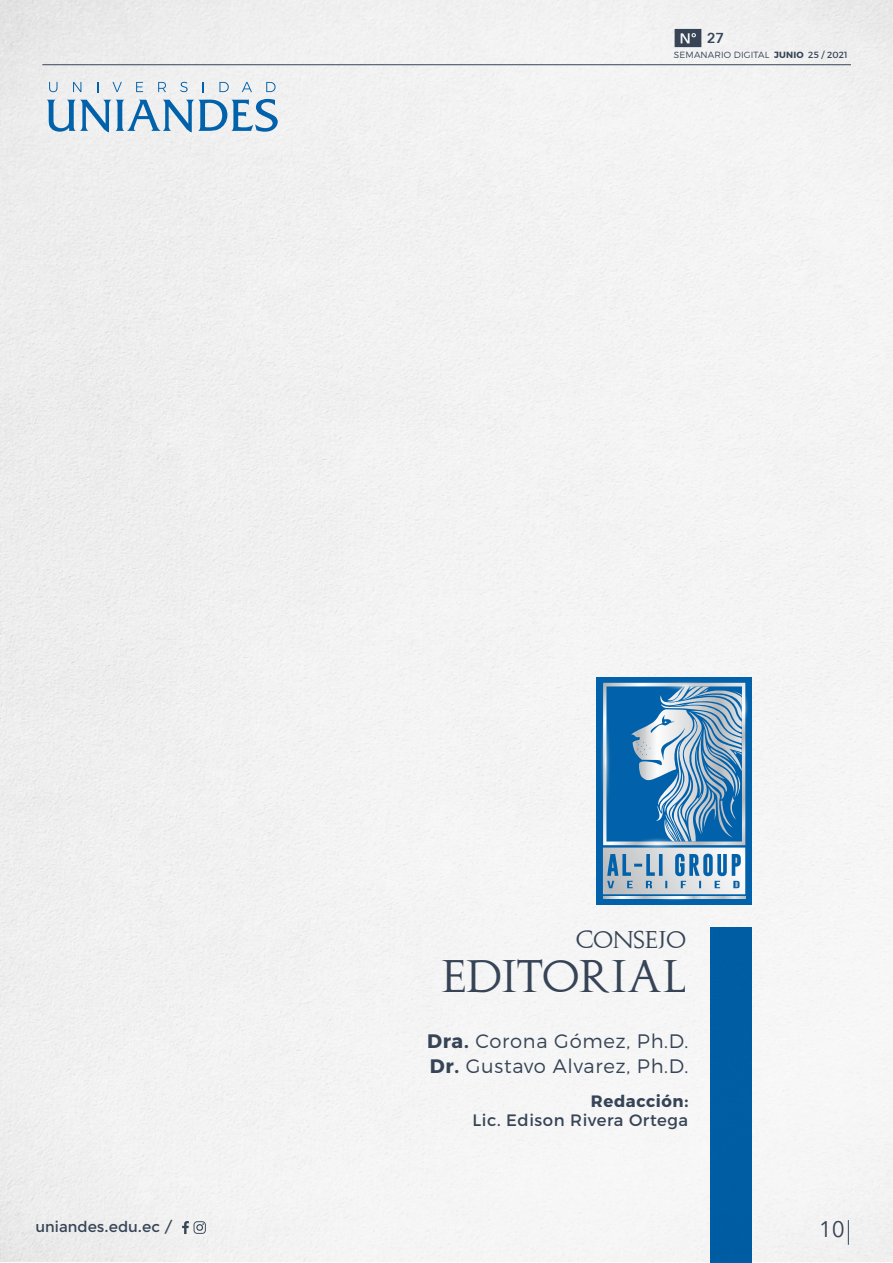
<style>
.page{position:relative;width:893px;height:1263px;background:#fff}
.page>*{position:absolute;margin:0;border:0;box-sizing:border-box;transform-origin:0 0}
.t1{font:43.5px "Augustus";letter-spacing:-.025em;color:#364456}
.t2{font:23.1px "Augustus";letter-spacing:-.025em;color:#364456}
.t3{font:22.5px "Avenir Next";color:#364456}
.t4{font:300 19.5px/24.3px "Montserrat";letter-spacing:.035em;color:#364456}
.t5{font:16.5px "Montserrat";letter-spacing:.035em;color:#364456}
.t6{font:700 16.5px "Montserrat";letter-spacing:.035em;color:#364456}
.t7{font:15px "Montserrat";color:#364456}
.t8{font:600 14.4px "Avenir Next";color:#364456}
.t9{font:300 9px "Montserrat";letter-spacing:.015em;color:#364456}
.s1{font-weight:700}
.s2{font-weight:400}
</style>
<div class="page">
<div style="left:0;top:0;width:893px;height:1262px;background:#f3f3f3"></div>
<svg style="left:182px;top:1221px;width:24px;height:13px"></svg>
<svg style="left:848px;top:1220px;width:1px;height:25px"></svg>
<hr style="left:42px;top:64px;width:809px;height:1px;background:#364456">
<svg style="left:675px;top:29px;width:26px;height:18px"></svg>
<svg style="left:49px;top:82px;width:8px;height:10px"></svg>
<svg style="left:73px;top:82px;width:8px;height:10px"></svg>
<svg style="left:112px;top:82px;width:10px;height:10px"></svg>
<svg style="left:136px;top:82px;width:7px;height:10px"></svg>
<svg style="left:158px;top:82px;width:8px;height:10px"></svg>
<svg style="left:180px;top:82px;width:8px;height:10px"></svg>
<svg style="left:219px;top:82px;width:10px;height:10px"></svg>
<svg style="left:242px;top:82px;width:10px;height:10px"></svg>
<svg style="left:266px;top:82px;width:10px;height:10px"></svg>
<svg style="left:47px;top:99px;width:231px;height:33px"></svg>
<div style="left:596px;top:677px;width:156px;height:227px;background:linear-gradient(to bottom,#0161aa,#0262aa)"></div>
<div style="left:651px;top:677px;width:68px;height:16px;background:linear-gradient(to right,#0262aa,#0262aa);border-radius:50%"></div>
<svg style="left:597px;top:681px;width:16px;height:159px"></svg>
<svg style="left:735px;top:683px;width:16px;height:48px"></svg>
<svg style="left:603px;top:897px;width:142px;height:1px"></svg>
<svg style="left:641px;top:893px;width:68px;height:9px"></svg>
<svg style="left:603px;top:683px;width:142px;height:211px"></svg>
<div style="left:710px;top:927px;width:42px;height:336px;background:#0161aa"></div>
<p class="t8" style="left:707px;top:26px;width:19px">27</p>
<p class="t9" style="left:674px;top:49px;width:175px">SEMANARIO DIGITAL <span class="s1">JUNIO</span> <span class="s2">25 / 2021</span></p>
<p class="t2" style="left:576px;top:927px;width:111px">CONSEJO</p>
<h1 class="t1" style="left:440px;top:952px;width:248px">EDITORIAL</h1>
<p class="t4" style="left:427px;top:1029px;width:262px"><span class="s1">Dra.</span> Corona Gómez, Ph.D.<br><span class="s1">Dr.</span> Gustavo Alvarez, Ph.D.</p>
<p class="t6" style="left:591px;top:1091px;width:99px">Redacción:</p>
<p class="t5" style="left:473px;top:1110px;width:217px">Lic. Edison Rivera Ortega</p>
<p class="t7" style="left:36px;top:1218px;width:139px">uniandes.edu.ec /</p>
<p class="t3" style="left:819px;top:1210px;width:28px">10</p>
</div>
